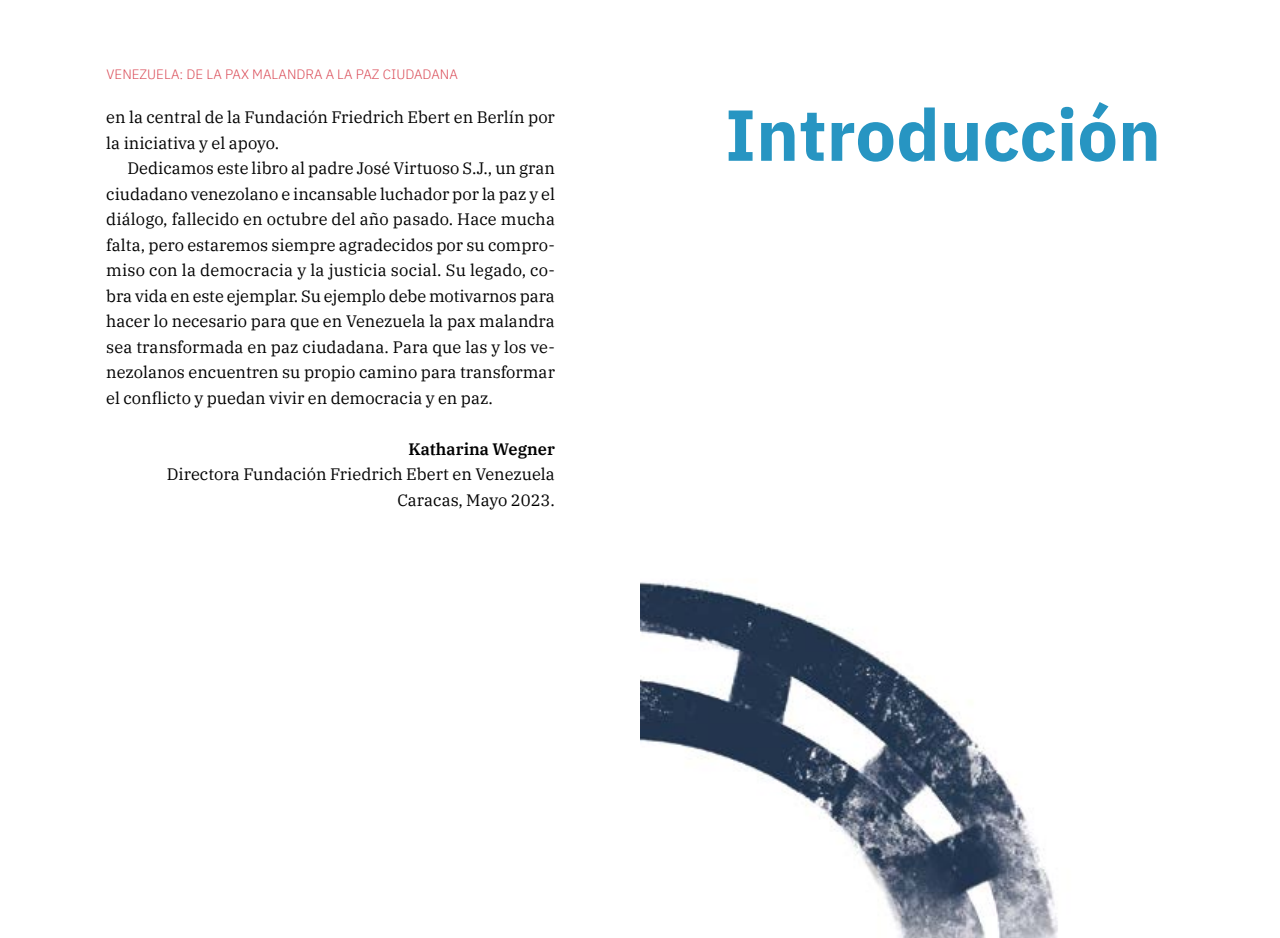
<style>
.page{position:relative;width:1280px;height:938px;background:#fff}
.page>*{position:absolute;margin:0;border:0;box-sizing:border-box;transform-origin:0 0}
.t1{font:700 72px "IBM Plex Sans";color:#2795c2}
.t2{font:16.5px/25.5px "IBM Plex Serif";color:#000}
.t3{font:600 16.5px "IBM Plex Serif";color:#000}
.t4{font:300 13.5px "IBM Plex Sans";color:#da4b57}
</style>
<div class="page">
<img style="left:640px;top:582px;width:418px;height:356px">
<p class="t4" style="left:107px;top:64px;width:353px">VENEZUELA: DE LA PAX MALANDRA A LA PAZ CIUDADANA</p>
<p class="t2" style="left:106px;top:103px;width:450px">en la central de la Fundación Friedrich Ebert en Berlín por la iniciativa y el apoyo.</p>
<p class="t2" style="left:106px;top:154px;width:450px;text-align:justify;text-indent:21px">Dedicamos este libro al padre José Virtuoso S.J., un gran ciudadano venezolano e incansable luchador por la paz y el diálogo, fallecido en octubre del año pasado. Hace mucha falta, pero estaremos siempre agradecidos por su compro&shy;miso con la democracia y la justicia social. Su legado, co&shy;bra vida en este ejemplar. Su ejemplo debe motivarnos para hacer lo necesario para que en Venezuela la pax malandra sea transformada en paz ciudadana. Para que las y los ve&shy;nezolanos encuentren su propio camino para transformar el conflicto y puedan vivir en democracia y en paz.</p>
<p class="t3" style="left:408px;top:436px;width:148px">Katharina Wegner</p>
<p class="t2" style="left:167px;top:460px;width:389px;text-align:right">Directora Fundación Friedrich Ebert en Venezuela<br>Caracas, Mayo 2023.</p>
<h1 class="t1" style="left:725px;top:78px;width:437px">Introducción</h1>
</div>
